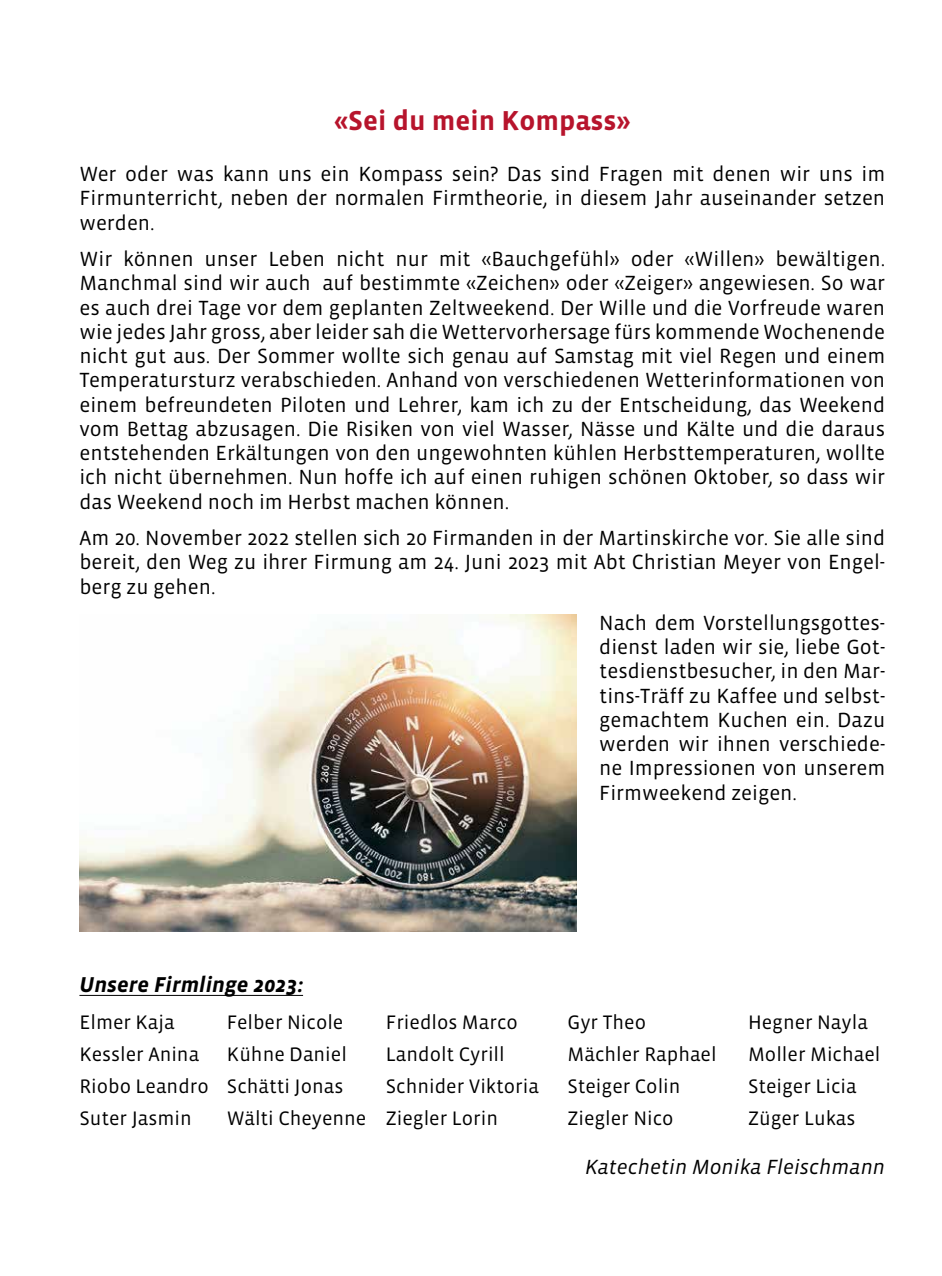
<style>
.page{position:relative;width:942px;height:1276px;background:#fff}
.page>*{position:absolute;margin:0;border:0;box-sizing:border-box;transform-origin:0 0}
.t1{font:700 28px "Vista Sans";color:#b7142c}
.t2{font:italic 700 22px "Vista Sans";color:#000}
.t3{font:21px/24.2px "Vista Sans";color:#000;text-align:justify}
.t4{font:italic 21px "Vista Sans";color:#000}
.t5{font:20px "Vista Sans";color:#000}
</style>
<div class="page">
<hr style="left:79px;top:995px;width:224px;height:1px;background:#000">
<img style="left:79px;top:615px;width:497px;height:316px">
<h1 class="t1" style="left:334px;top:106px;width:298px">«Sei du mein Kompass»</h1>
<p class="t3" style="left:79px;top:162px;width:807px">Wer oder was kann uns ein Kompass sein? Das sind Fragen mit denen wir uns im Firmunterricht, neben der normalen Firmtheorie, in diesem Jahr auseinander setzen werden.</p>
<p class="t3" style="left:79px;top:247px;width:807px">Wir können unser Leben nicht nur mit «Bauchgefühl» oder «Willen» bewältigen.<br>Manchmal sind wir auch auf bestimmte «Zeichen» oder «Zeiger» angewiesen. So war es auch drei Tage vor dem geplanten Zeltweekend. Der Wille und die Vorfreude waren wie jedes Jahr gross, aber leider sah die Wettervorhersage fürs kommende Wochenende nicht gut aus. Der Sommer wollte sich genau auf Samstag mit viel Regen und einem Temperatursturz verabschieden. Anhand von verschiedenen Wetterinformationen von einem befreundeten Piloten und Lehrer, kam ich zu der Entscheidung, das Weekend vom Bettag abzusagen. Die Risiken von viel Wasser, Nässe und Kälte und die daraus entstehenden Erkältungen von den ungewohnten kühlen Herbsttemperaturen, wollte ich nicht übernehmen. Nun hoffe ich auf einen ruhigen schönen Oktober, so dass wir das Weekend noch im Herbst machen können.</p>
<p class="t3" style="left:79px;top:526px;width:807px">Am 20. November 2022 stellen sich 20 Firmanden in der Martinskirche vor. Sie alle sind bereit, den Weg zu ihrer Firmung am 24. Juni 2023 mit Abt Christian Meyer von Engel&shy;berg zu gehen.</p>
<p class="t3" style="left:599px;top:611px;width:287px">Nach dem Vorstellungsgottes&shy;dienst laden wir sie, liebe Got&shy;tesdienstbesucher, in den Mar&shy;tins-Träff zu Kaffee und selbst&shy;gemachtem Kuchen ein. Dazu werden wir ihnen verschiede&shy;ne Impressionen von unserem Firmweekend zeigen.</p>
<p class="t2" style="left:79px;top:974px;width:225px">Unsere Firmlinge 2023:</p>
<p class="t5" style="left:79px;top:1011px;width:97px">Elmer Kaja</p>
<p class="t5" style="left:227px;top:1011px;width:118px">Felber Nicole</p>
<p class="t5" style="left:386px;top:1011px;width:134px">Friedlos Marco</p>
<p class="t5" style="left:567px;top:1011px;width:80px">Gyr Theo</p>
<p class="t5" style="left:747px;top:1011px;width:121px">Hegner Nayla</p>
<p class="t5" style="left:79px;top:1044px;width:121px">Kessler Anina</p>
<p class="t5" style="left:227px;top:1044px;width:121px">Kühne Daniel</p>
<p class="t5" style="left:386px;top:1044px;width:120px">Landolt Cyrill</p>
<p class="t5" style="left:567px;top:1044px;width:151px">Mächler Raphael</p>
<p class="t5" style="left:747px;top:1044px;width:134px">Moller Michael</p>
<p class="t5" style="left:79px;top:1076px;width:265px">Riobo Leandro Schätti Jonas</p>
<p class="t5" style="left:386px;top:1076px;width:155px">Schnider Viktoria</p>
<p class="t5" style="left:567px;top:1076px;width:114px">Steiger Colin</p>
<p class="t5" style="left:747px;top:1076px;width:110px">Steiger Licia</p>
<p class="t5" style="left:79px;top:1108px;width:114px">Suter Jasmin</p>
<p class="t5" style="left:227px;top:1108px;width:272px">Wälti Cheyenne Ziegler Lorin</p>
<p class="t5" style="left:567px;top:1108px;width:108px">Ziegler Nico</p>
<p class="t5" style="left:747px;top:1108px;width:109px">Züger Lukas</p>
<p class="t4" style="left:585px;top:1156px;width:301px">Katechetin Monika Fleischmann</p>
</div>
